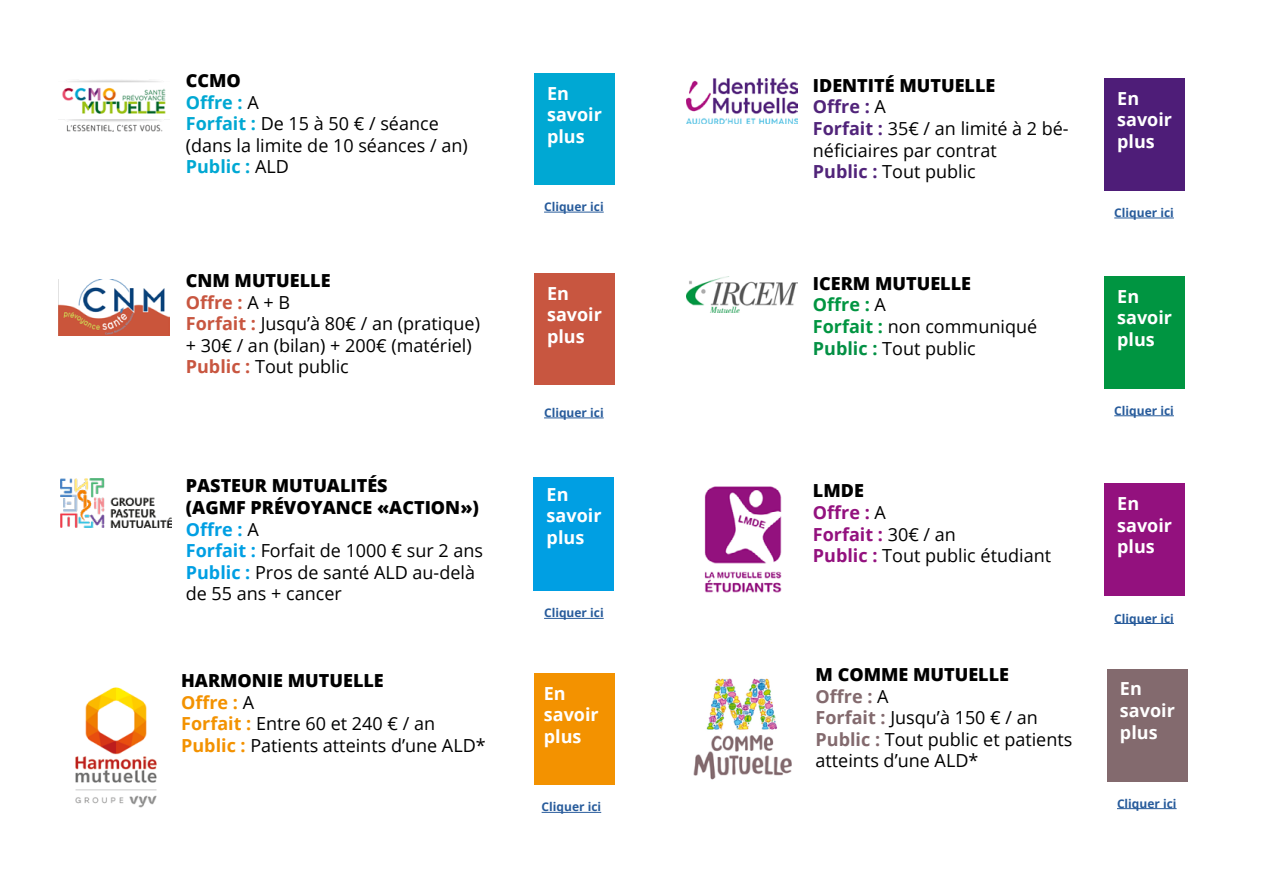
<style>
.page{position:relative;width:1263px;height:893px;background:#fff}
.page>*{position:absolute;margin:0;border:0;box-sizing:border-box;transform-origin:0 0}
.t1{font:18px/21.6px "Open Sans";color:#000}
.t2{font:700 18px/21.6px "Open Sans";color:#fff}
.t3{font:700 12px "Open Sans";color:#275b9b}
.s1{font-weight:800}
.s2{font-weight:700;color:#00a8d3}
.s3{font-weight:700;color:#c85640}
.s4{font-weight:700;color:#009fe3}
.s5{font-weight:700;color:#f39200}
.s6{font-weight:700;color:#51247a}
.s7{font-weight:700;color:#009541}
.s8{font-weight:700;color:#039044}
.s9{font-weight:700;color:#93117e}
.s10{font-weight:700;color:#836a6e}
</style>
<div class="page">
<img style="left:687px;top:79px;width:111px;height:44px">
<img style="left:687px;top:277px;width:111px;height:35px">
<img style="left:704px;top:486px;width:78px;height:107px">
<div style="left:1104px;top:78px;width:80px;height:112px;background:#4e1d78"></div>
<div style="left:1104px;top:276px;width:80px;height:112px;background:#009541"></div>
<div style="left:1104px;top:484px;width:80px;height:112px;background:#93117e"></div>
<hr style="left:1114px;top:218px;width:60px;height:1px;background:#275b9b">
<hr style="left:1114px;top:415px;width:60px;height:1px;background:#275b9b">
<hr style="left:1114px;top:623px;width:60px;height:1px;background:#275b9b">
<div style="left:534px;top:673px;width:80px;height:112px;background:#f39200"></div>
<img style="left:75px;top:687px;width:82px;height:121px">
<hr style="left:542px;top:812px;width:59px;height:1px;background:#275b9b">
<img style="left:59px;top:80px;width:111px;height:51px">
<img style="left:59px;top:279px;width:111px;height:57px">
<div style="left:534px;top:73px;width:80px;height:112px;background:#00a8d3"></div>
<div style="left:534px;top:273px;width:80px;height:112px;background:#c85640"></div>
<hr style="left:544px;top:212px;width:60px;height:1px;background:#275b9b">
<hr style="left:544px;top:418px;width:60px;height:1px;background:#275b9b">
<img style="left:60px;top:478px;width:111px;height:49px">
<div style="left:534px;top:477px;width:80px;height:114px;background:#009fe3"></div>
<hr style="left:544px;top:618px;width:60px;height:1px;background:#275b9b">
<div style="left:1107px;top:669px;width:80px;height:112px;background:#836a6e"></div>
<img style="left:693px;top:678px;width:99px;height:102px">
<hr style="left:1117px;top:808px;width:59px;height:1px;background:#275b9b">
<p class="t1" style="left:186px;top:69px;width:283px"><span class="s1">CCMO<br></span><span class="s2">Offre :</span> A<br><span class="s2">Forfait :</span> De 15 à 50 € / séance (dans la limite de 10 séances / an)<br><span class="s2">Public :</span> ALD</p>
<p class="t1" style="left:186px;top:269px;width:296px"><span class="s1">CNM MUTUELLE<br></span><span class="s3">Offre :</span> A + B<br><span class="s3">Forfait :</span> Jusqu’à 80€ / an (pratique) + 30€ / an (bilan) + 200€ (matériel)<br><span class="s3">Public :</span> Tout public</p>
<p class="t1" style="left:186px;top:474px;width:299px"><span class="s1">PASTEUR MUTUALITÉS<br>(AGMF PRÉVOYANCE «ACTION»)<br></span><span class="s4">Offre :</span> A<br><span class="s4">Forfait :</span> Forfait de 1000 € sur 2 ans<br><span class="s4">Public :</span> Pros de santé ALD au-delà de 55 ans + cancer</p>
<p class="t1" style="left:181px;top:669px;width:306px"><span class="s1">HARMONIE MUTUELLE<br></span><span class="s5">Offre :</span> A<br><span class="s5">Forfait :</span> Entre 60 et 240 € / an<br><span class="s5">Public :</span> Patients atteints d’une ALD*</p>
<p class="t2" style="left:547px;top:82px;width:56px">En savoir plus</p>
<p class="t3" style="left:544px;top:198px;width:61px">Cliquer ici</p>
<p class="t2" style="left:547px;top:282px;width:56px">En savoir plus</p>
<p class="t3" style="left:544px;top:404px;width:61px">Cliquer ici</p>
<p class="t2" style="left:547px;top:483px;width:56px">En savoir plus</p>
<p class="t3" style="left:544px;top:605px;width:61px">Cliquer ici</p>
<p class="t2" style="left:544px;top:682px;width:56px">En savoir plus</p>
<p class="t3" style="left:542px;top:799px;width:61px">Cliquer ici</p>
<p class="t1" style="left:813px;top:74px;width:257px"><span class="s1">IDENTITÉ MUTUELLE<br></span><span class="s6">Offre :</span> A<br><span class="s6">Forfait :</span> 35€ / an limité à 2 bé&shy;néficiaires par contrat<br><span class="s6">Public :</span> Tout public</p>
<p class="t1" style="left:813px;top:272px;width:226px"><span class="s1">ICERM MUTUELLE<br></span><span class="s7">Offre :</span> A<br><span class="s7">Forfait :</span> non communiqué<br><span class="s8">Public :</span> Tout public</p>
<p class="t1" style="left:813px;top:480px;width:240px"><span class="s1">LMDE<br></span><span class="s9">Offre :</span> A<br><span class="s9">Forfait :</span> 30€ / an<br><span class="s9">Public :</span> Tout public étudiant</p>
<p class="t1" style="left:815px;top:663px;width:258px"><span class="s1">M COMME MUTUELLE<br></span><span class="s10">Offre :</span> A<br><span class="s10">Forfait :</span> Jusqu’à 150 € / an<br><span class="s10">Public :</span> Tout public et patients atteints d’une ALD*</p>
<p class="t2" style="left:1117px;top:87px;width:56px">En savoir plus</p>
<p class="t3" style="left:1114px;top:204px;width:61px">Cliquer ici</p>
<p class="t2" style="left:1117px;top:285px;width:56px">En savoir plus</p>
<p class="t3" style="left:1114px;top:402px;width:61px">Cliquer ici</p>
<p class="t2" style="left:1117px;top:492px;width:56px">En savoir plus</p>
<p class="t3" style="left:1114px;top:610px;width:61px">Cliquer ici</p>
<p class="t2" style="left:1120px;top:678px;width:56px">En savoir plus</p>
<p class="t3" style="left:1117px;top:795px;width:61px">Cliquer ici</p>
</div>
